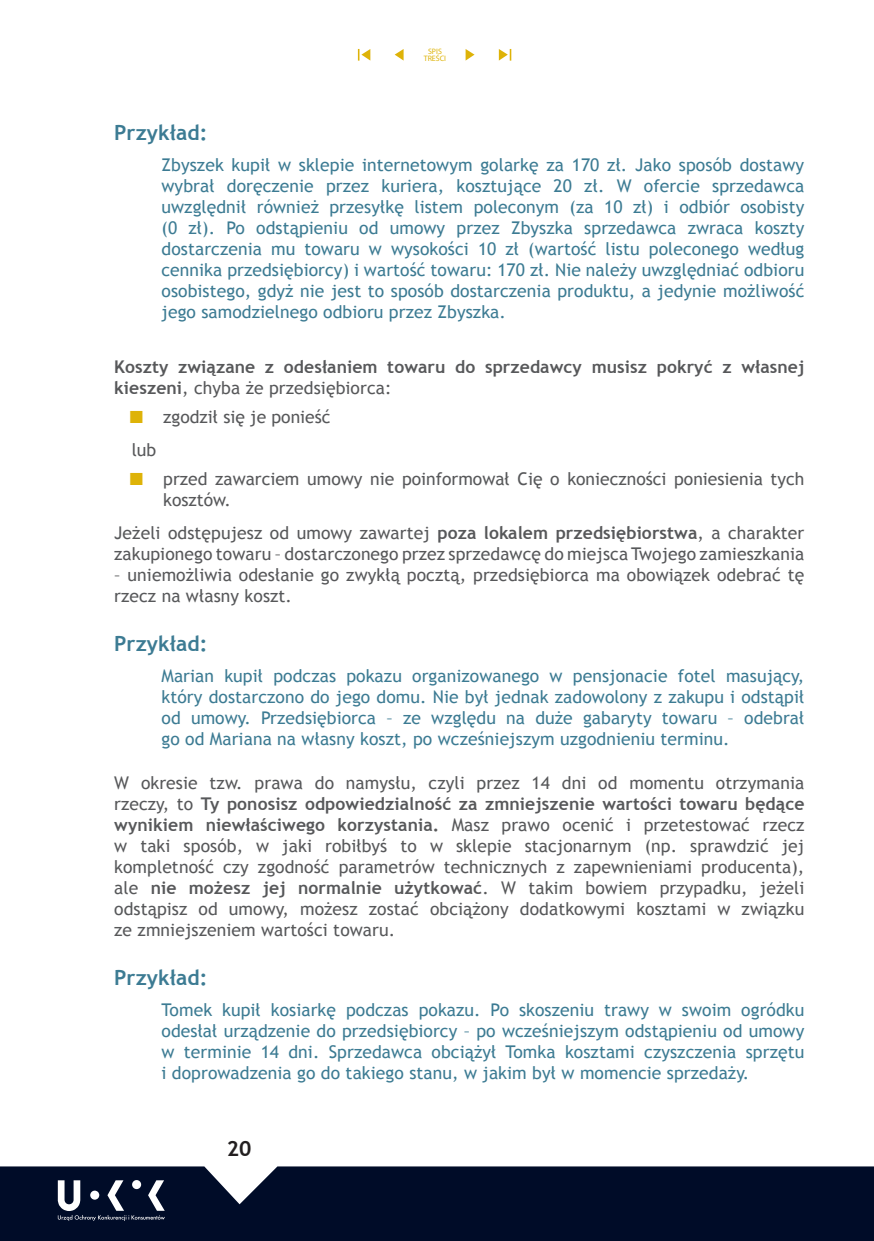
<style>
.page{position:relative;width:874px;height:1241px;background:#fff}
.page>*{position:absolute;margin:0;border:0;box-sizing:border-box;transform-origin:0 0}
.t1{font:700 21px "Trebuchet MS";letter-spacing:.005em;color:#3c7b93}
.t2{font:700 21px "Trebuchet MS";color:#231f20}
.t3{font:17.5px/21px "Trebuchet MS";letter-spacing:.005em;color:#3c7b93;text-align:justify}
.t4{font:17.5px/21px "Trebuchet MS";letter-spacing:.005em;color:#57585a}
.t5{font:700 17.5px/21px "Trebuchet MS";letter-spacing:.005em;color:#57585a}
.t6{font:7.88px/7px "Myriad Pro";color:#deb308;text-align:center}
.s1{font-weight:400}
.s2{color:#deb308}
.s3{font-weight:700}
</style>
<div class="page">
<div style="left:0;top:1166px;width:873px;height:74px;background:#000c28"></div>
<div style="left:132px;top:1179px;width:9px;height:9px;background:#000c28;border-radius:50%"></div>
<svg style="left:58px;top:1180px;width:107px;height:40px"></svg>
<svg style="left:358px;top:49px;width:12px;height:12px"></svg>
<svg style="left:498px;top:49px;width:13px;height:12px"></svg>
<svg style="left:394px;top:49px;width:9px;height:11px"></svg>
<svg style="left:465px;top:49px;width:9px;height:12px"></svg>
<p class="t6" style="left:423px;top:47px;width:24px">SPIS<br>TREŚCI</p>
<p class="t1" style="left:114px;top:119px;width:95px">Przykład:</p>
<p class="t3" style="left:161px;top:154px;width:644px">Zbyszek kupił w sklepie internetowym golarkę za 170 zł. Jako sposób dostawy wybrał doręczenie przez kuriera, kosztujące 20 zł. W ofercie sprzedawca uwzględnił również przesyłkę listem poleconym (za 10 zł) i odbiór osobisty (0 zł). Po odstąpieniu od umowy przez Zbyszka sprzedawca zwraca koszty dostarczenia mu towaru w wysokości 10 zł (wartość listu poleconego według cennika przedsiębiorcy) i wartość towaru: 170 zł. Nie należy uwzględniać odbioru osobistego, gdyż nie jest to sposób dostarczenia produktu, a jedynie możliwość jego samodzielnego odbioru przez Zbyszka.</p>
<p class="t5" style="left:114px;top:356px;width:691px">Koszty związane z odesłaniem towaru do sprzedawcy musisz pokryć z własnej kieszeni<span class="s1">, chyba że przedsiębiorca:</span></p>
<p class="t4" style="left:130px;top:400px;width:202px;line-height:33.4px"><span class="s2">■</span> zgodził się je ponieść lub</p>
<p class="t4" style="left:163px;top:468px;width:642px;text-indent:-33px"><span class="s2">■</span> przed zawarciem umowy nie poinformował Cię o konieczności poniesienia tych kosztów.</p>
<p class="t4" style="left:114px;top:522px;width:691px">Jeżeli odstępujesz od umowy zawartej <span class="s3">poza lokalem przedsiębiorstwa</span>, a charakter zakupionego towaru – dostarczonego przez sprzedawcę do miejsca Twojego zamieszkania</p>
<p class="t4" style="left:114px;top:564px;width:691px">– uniemożliwia odesłanie go zwykłą pocztą, przedsiębiorca ma obowiązek odebrać tę rzecz na własny koszt.</p>
<p class="t1" style="left:114px;top:630px;width:95px">Przykład:</p>
<p class="t3" style="left:161px;top:665px;width:644px">Marian kupił podczas pokazu organizowanego w pensjonacie fotel masujący, który dostarczono do jego domu. Nie był jednak zadowolony z zakupu i odstąpił od umowy. Przedsiębiorca – ze względu na duże gabaryty towaru – odebrał go od Mariana na własny koszt, po wcześniejszym uzgodnieniu terminu.</p>
<p class="t4" style="left:114px;top:772px;width:691px;text-align:justify">W okresie tzw. prawa do namysłu, czyli przez 14 dni od momentu otrzymania rzeczy, to <span class="s3">Ty ponosisz odpowiedzialność za zmniejszenie wartości towaru będące wynikiem niewłaściwego korzystania.</span> Masz prawo ocenić i przetestować rzecz w taki sposób, w jaki robiłbyś to w sklepie stacjonarnym (np. sprawdzić jej kompletność czy zgodność parametrów technicznych z zapewnieniami producenta), ale <span class="s3">nie możesz jej normalnie użytkować</span>. W takim bowiem przypadku, jeżeli odstąpisz od umowy, możesz zostać obciążony dodatkowymi kosztami w związku ze zmniejszeniem wartości towaru.</p>
<p class="t1" style="left:114px;top:964px;width:95px">Przykład:</p>
<p class="t3" style="left:161px;top:999px;width:644px">Tomek kupił kosiarkę podczas pokazu. Po skoszeniu trawy w swoim ogródku odesłał urządzenie do przedsiębiorcy – po wcześniejszym odstąpieniu od umowy w terminie 14 dni. Sprzedawca obciążył Tomka kosztami czyszczenia sprzętu i doprowadzenia go do takiego stanu, w jakim był w momencie sprzedaży.</p>
<p class="t2" style="left:227px;top:1134px;width:26px">20</p>
</div>
